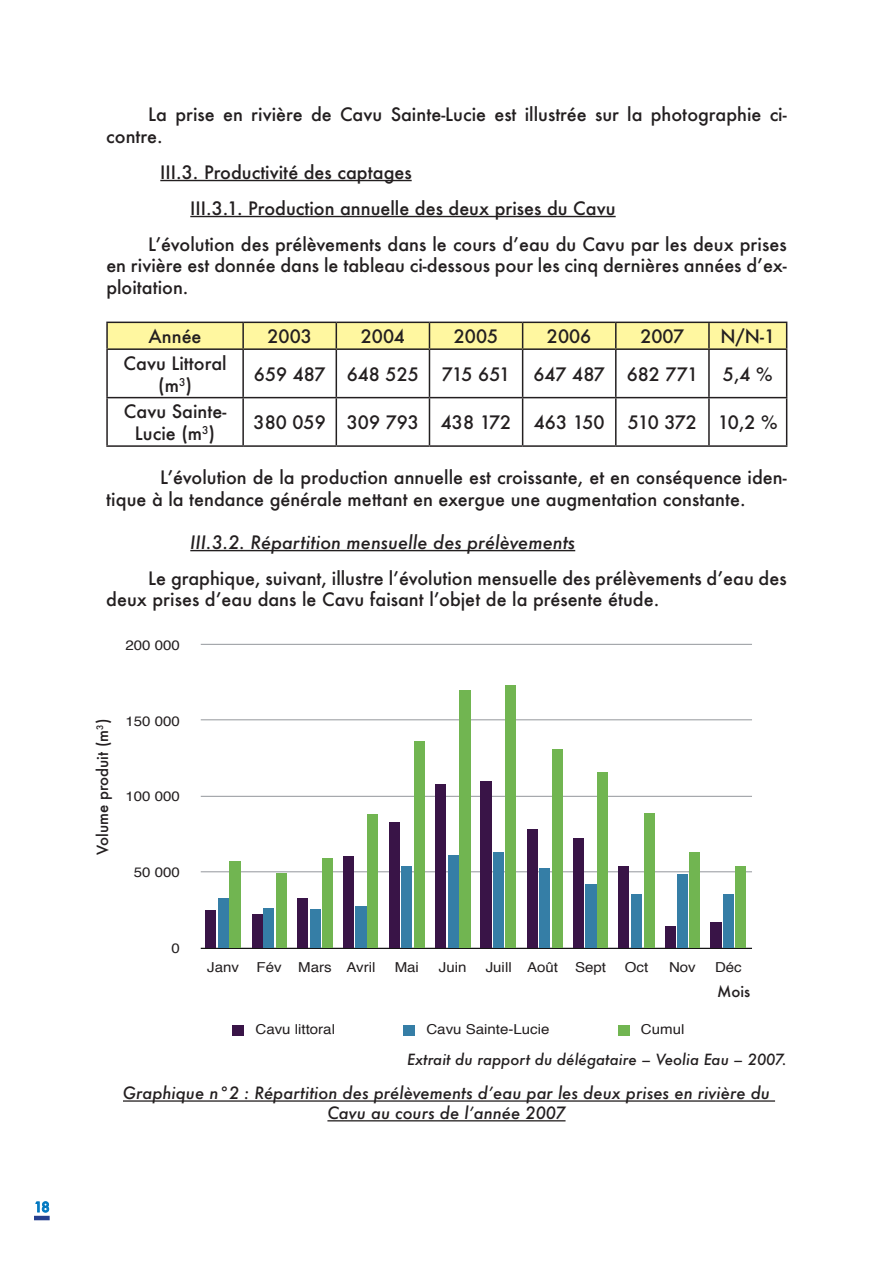
<style>
.page{position:relative;width:893px;height:1263px;background:#fff}
.page>*{position:absolute;margin:0;border:0;box-sizing:border-box;transform-origin:0 0}
.t1{font:500 18px/21.6px "Futura";color:#231f20}
.t2{font:italic 500 18px "Futura";color:#231f20}
.t3{font:italic 500 16.5px/19.8px "Futura";color:#231f20;text-align:center}
.t4{font:italic 500 15px "Futura";color:#231f20}
.t5{font:500 15px "Futura";color:#231f20}
.t6{font:13.65px "Helvetica";color:#231f20;scale:1.1 1}
.t7{font:500 13.5px "Futura";color:#0077c0}
</style>
<div class="page">
<hr style="left:34px;top:1216px;width:16px;height:4px;background:#253f8e">
<svg style="left:35px;top:1201px;width:14px;height:12px"></svg>
<hr style="left:160px;top:180px;width:252px;height:1px;background:#231f20">
<hr style="left:190px;top:216px;width:426px;height:1px;background:#231f20">
<hr style="left:190px;top:550px;width:385px;height:1px;background:#231f20">
<hr style="left:106px;top:322px;width:137px;height:1px;background:#231f20">
<hr style="left:106px;top:323px;width:2px;height:25px;background:#231f20">
<svg style="left:107px;top:322px;width:680px;height:26px;background:#f1e998"></svg>
<hr style="left:106px;top:348px;width:137px;height:2px;background:#231f20">
<hr style="left:106px;top:350px;width:2px;height:47px;background:#231f20">
<hr style="left:243px;top:348px;width:93px;height:2px;background:#231f20">
<hr style="left:242px;top:350px;width:2px;height:47px;background:#231f20">
<hr style="left:336px;top:348px;width:93px;height:2px;background:#231f20">
<hr style="left:336px;top:350px;width:1px;height:47px;background:#231f20">
<hr style="left:429px;top:348px;width:94px;height:2px;background:#231f20">
<hr style="left:429px;top:350px;width:1px;height:47px;background:#231f20">
<hr style="left:523px;top:348px;width:93px;height:2px;background:#231f20">
<hr style="left:522px;top:350px;width:1px;height:47px;background:#231f20">
<hr style="left:616px;top:348px;width:93px;height:2px;background:#231f20">
<hr style="left:615px;top:350px;width:2px;height:47px;background:#231f20">
<hr style="left:709px;top:348px;width:78px;height:2px;background:#231f20">
<hr style="left:708px;top:350px;width:2px;height:47px;background:#231f20">
<hr style="left:786px;top:350px;width:1px;height:47px;background:#231f20">
<hr style="left:106px;top:397px;width:137px;height:1px;background:#231f20">
<hr style="left:106px;top:398px;width:2px;height:47px;background:#231f20">
<hr style="left:243px;top:397px;width:93px;height:1px;background:#231f20">
<hr style="left:242px;top:398px;width:2px;height:47px;background:#231f20">
<hr style="left:336px;top:397px;width:93px;height:1px;background:#231f20">
<hr style="left:336px;top:398px;width:1px;height:47px;background:#231f20">
<hr style="left:429px;top:397px;width:94px;height:1px;background:#231f20">
<hr style="left:429px;top:398px;width:1px;height:47px;background:#231f20">
<hr style="left:523px;top:397px;width:93px;height:1px;background:#231f20">
<hr style="left:522px;top:398px;width:1px;height:47px;background:#231f20">
<hr style="left:616px;top:397px;width:93px;height:1px;background:#231f20">
<hr style="left:615px;top:398px;width:2px;height:47px;background:#231f20">
<hr style="left:709px;top:397px;width:78px;height:1px;background:#231f20">
<hr style="left:708px;top:398px;width:2px;height:47px;background:#231f20">
<hr style="left:786px;top:398px;width:1px;height:47px;background:#231f20">
<hr style="left:106px;top:445px;width:137px;height:2px;background:#231f20">
<hr style="left:243px;top:445px;width:93px;height:2px;background:#231f20">
<hr style="left:336px;top:445px;width:93px;height:2px;background:#231f20">
<hr style="left:429px;top:445px;width:94px;height:2px;background:#231f20">
<hr style="left:523px;top:445px;width:93px;height:2px;background:#231f20">
<hr style="left:616px;top:445px;width:93px;height:2px;background:#231f20">
<hr style="left:709px;top:445px;width:78px;height:2px;background:#231f20">
<hr style="left:201px;top:871px;width:551px;height:1px;background:#a1a4a8">
<hr style="left:201px;top:796px;width:551px;height:1px;background:#a1a4a8">
<hr style="left:201px;top:719px;width:551px;height:1px;background:#a1a4a8">
<hr style="left:201px;top:644px;width:551px;height:1px;background:#a1a4a8">
<hr style="left:201px;top:948px;width:551px;height:1px;background:#000">
<div style="left:736px;top:867px;width:10px;height:81px;background:#71b551"></div>
<div style="left:689px;top:852px;width:10px;height:96px;background:#71b551"></div>
<div style="left:644px;top:813px;width:10px;height:135px;background:#71b551"></div>
<div style="left:598px;top:772px;width:10px;height:176px;background:#71b551"></div>
<div style="left:552px;top:749px;width:10px;height:199px;background:#71b551"></div>
<div style="left:506px;top:685px;width:10px;height:263px;background:#71b551"></div>
<div style="left:459px;top:691px;width:12px;height:257px;background:#71b551"></div>
<div style="left:414px;top:741px;width:10px;height:207px;background:#71b551"></div>
<div style="left:368px;top:814px;width:10px;height:134px;background:#71b551"></div>
<div style="left:323px;top:859px;width:10px;height:89px;background:#71b551"></div>
<div style="left:276px;top:873px;width:10px;height:75px;background:#71b551"></div>
<div style="left:230px;top:861px;width:11px;height:87px;background:#71b551"></div>
<div style="left:723px;top:894px;width:10px;height:54px;background:#357ea6"></div>
<div style="left:678px;top:875px;width:10px;height:73px;background:#357ea6"></div>
<div style="left:631px;top:894px;width:10px;height:54px;background:#357ea6"></div>
<div style="left:585px;top:884px;width:11px;height:64px;background:#357ea6"></div>
<div style="left:540px;top:868px;width:10px;height:80px;background:#357ea6"></div>
<div style="left:493px;top:852px;width:10px;height:96px;background:#357ea6"></div>
<div style="left:448px;top:855px;width:10px;height:93px;background:#357ea6"></div>
<div style="left:402px;top:867px;width:10px;height:81px;background:#357ea6"></div>
<div style="left:355px;top:907px;width:11px;height:41px;background:#357ea6"></div>
<div style="left:310px;top:909px;width:10px;height:39px;background:#357ea6"></div>
<div style="left:264px;top:908px;width:10px;height:40px;background:#357ea6"></div>
<div style="left:218px;top:899px;width:10px;height:49px;background:#357ea6"></div>
<div style="left:711px;top:923px;width:11px;height:25px;background:#391447"></div>
<div style="left:665px;top:926px;width:10px;height:22px;background:#391447"></div>
<div style="left:619px;top:867px;width:10px;height:81px;background:#391447"></div>
<div style="left:574px;top:838px;width:10px;height:110px;background:#391447"></div>
<div style="left:527px;top:829px;width:10px;height:119px;background:#391447"></div>
<div style="left:481px;top:781px;width:11px;height:167px;background:#391447"></div>
<div style="left:436px;top:784px;width:10px;height:164px;background:#391447"></div>
<div style="left:389px;top:822px;width:10px;height:126px;background:#391447"></div>
<div style="left:344px;top:856px;width:10px;height:92px;background:#391447"></div>
<div style="left:297px;top:899px;width:10px;height:49px;background:#391447"></div>
<div style="left:252px;top:915px;width:10px;height:33px;background:#391447"></div>
<div style="left:206px;top:910px;width:10px;height:38px;background:#391447"></div>
<div style="left:233px;top:1025px;width:11px;height:10px;background:#391447"></div>
<div style="left:403px;top:1025px;width:12px;height:10px;background:#357ea6"></div>
<div style="left:618px;top:1025px;width:11px;height:10px;background:#71b551"></div>
<hr style="left:123px;top:1100px;width:652px;height:2px;background:#231f20">
<hr style="left:327px;top:1120px;width:238px;height:1px;background:#231f20">
<p class="t7" style="left:34px;top:1198px;width:17px">18</p>
<p class="t1" style="left:106px;top:103px;width:682px;text-indent:42px">La prise en rivière de Cavu Sainte-Lucie est illustrée sur la photographie ci&shy;contre.</p>
<p class="t1" style="left:160px;top:161px;width:253px">III.3. Productivité des captages</p>
<p class="t1" style="left:190px;top:197px;width:427px">III.3.1. Production annuelle des deux prises du Cavu</p>
<p class="t1" style="left:148px;top:233px;width:640px">L’évolution des prélèvements dans le cours d’eau du Cavu par les deux prises</p>
<p class="t1" style="left:106px;top:255px;width:682px">en rivière est donnée dans le tableau ci-dessous pour les cinq dernières années d’ex&shy;ploitation.</p>
<p class="t1" style="left:149px;top:325px;width:54px">Année</p>
<p class="t1" style="left:267px;top:325px;width:46px">2003</p>
<p class="t1" style="left:361px;top:325px;width:46px">2004</p>
<p class="t1" style="left:454px;top:325px;width:46px">2005</p>
<p class="t1" style="left:547px;top:325px;width:46px">2006</p>
<p class="t1" style="left:640px;top:325px;width:45px">2007</p>
<p class="t1" style="left:720px;top:325px;width:56px">N/N-1</p>
<p class="t1" style="left:124px;top:352px;width:105px;text-align:center">Cavu Littoral (m<sup>3</sup>)</p>
<p class="t1" style="left:254px;top:363px;width:166px">659 487 648 525</p>
<p class="t1" style="left:442px;top:363px;width:70px">715 651</p>
<p class="t1" style="left:533px;top:363px;width:166px">647 487 682 771</p>
<p class="t1" style="left:723px;top:363px;width:51px">5,4 %</p>
<p class="t1" style="left:124px;top:401px;width:104px;text-align:center">Cavu Sainte-<br>Lucie (m<sup>3</sup>)</p>
<p class="t1" style="left:254px;top:412px;width:259px">380 059 309 793 438 172</p>
<p class="t1" style="left:534px;top:412px;width:72px">463 150</p>
<p class="t1" style="left:628px;top:412px;width:151px">510 372 10,2 %</p>
<p class="t1" style="left:106px;top:466px;width:682px;text-indent:54px">L’évolution de la production annuelle est croissante, et en conséquence iden&shy;tique à la tendance générale mettant en exergue une augmentation constante.</p>
<p class="t2" style="left:190px;top:530px;width:386px">III.3.2. Répartition mensuelle des prélèvements</p>
<p class="t1" style="left:106px;top:567px;width:682px;text-indent:42px">Le graphique, suivant, illustre l’évolution mensuelle des prélèvements d’eau des deux prises d’eau dans le Cavu faisant l’objet de la présente étude.</p>
<p class="t6" style="left:125px;top:639px;width:51px">200 000</p>
<p class="t5" style="left:92px;top:855px;width:138px;rotate:-90deg">Volume produit (m<sup>3</sup>)</p>
<p class="t6" style="left:125px;top:715px;width:51px">150 000</p>
<p class="t6" style="left:125px;top:791px;width:51px">100 000</p>
<p class="t6" style="left:134px;top:867px;width:43px">50 000</p>
<p class="t6" style="left:171px;top:943px;width:9px">0</p>
<p class="t6" style="left:207px;top:962px;width:30px">Janv</p>
<p class="t6" style="left:256px;top:962px;width:110px">Fév Mars Avril</p>
<p class="t6" style="left:395px;top:962px;width:24px">Mai</p>
<p class="t6" style="left:439px;top:962px;width:27px">Juin</p>
<p class="t6" style="left:486px;top:962px;width:111px">Juill Août Sept</p>
<p class="t6" style="left:625px;top:962px;width:23px">Oct</p>
<p class="t6" style="left:669px;top:962px;width:26px">Nov</p>
<p class="t6" style="left:715px;top:962px;width:26px">Déc</p>
<p class="t6" style="left:255px;top:1024px;width:74px">Cavu littoral</p>
<p class="t6" style="left:426px;top:1024px;width:113px">Cavu Sainte-Lucie</p>
<p class="t6" style="left:641px;top:1024px;width:41px">Cumul</p>
<p class="t5" style="left:717px;top:981px;width:35px">Mois</p>
<p class="t4" style="left:407px;top:1049px;width:381px">Extrait du rapport du délégataire – Veolia Eau – 2007.</p>
<p class="t3" style="left:123px;top:1083px;width:648px">Graphique n°2 : Répartition des prélèvements d’eau par les deux prises en rivière du<br>Cavu au cours de l’année 2007</p>
</div>
